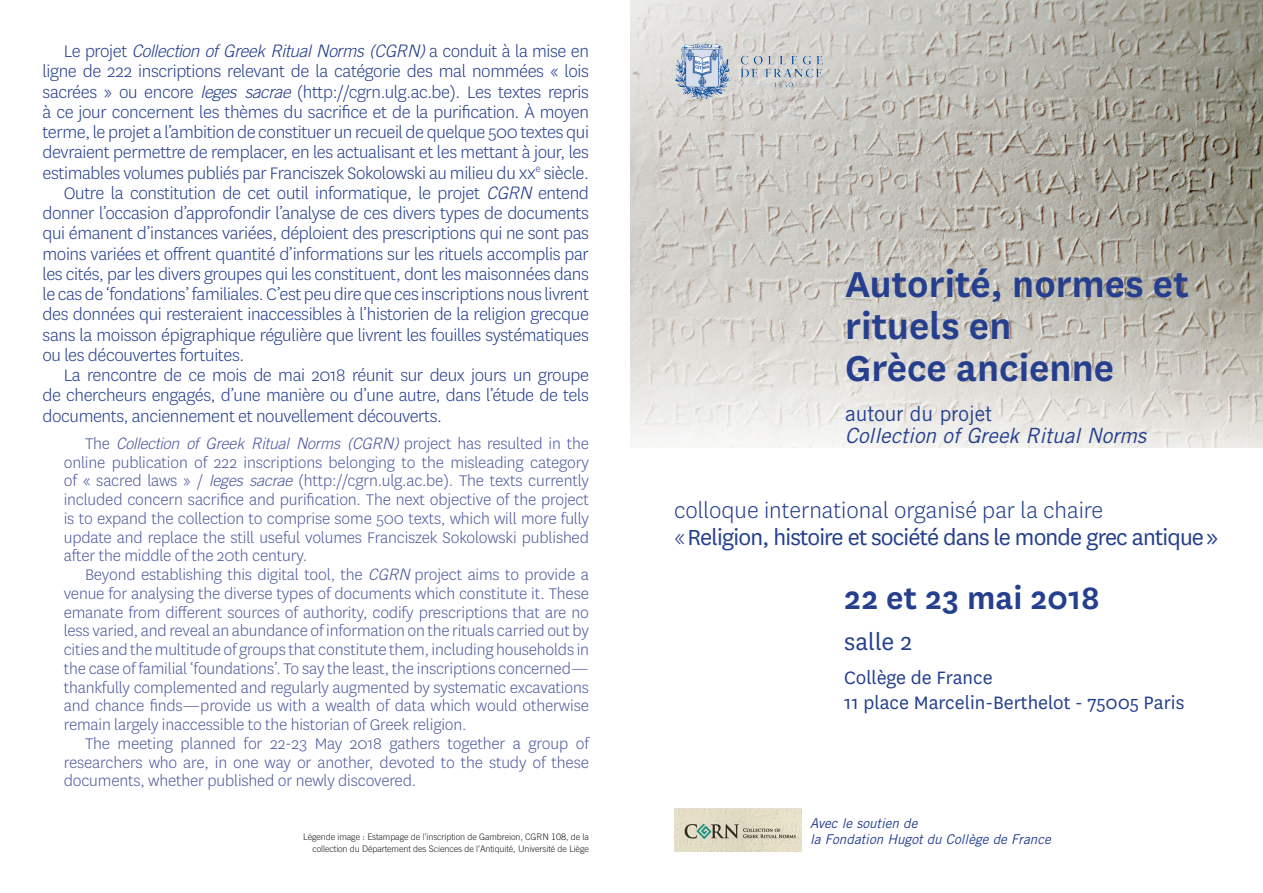
<style>
.page{position:relative;width:1263px;height:893px;background:#fff}
.page>*{position:absolute;margin:0;border:0;box-sizing:border-box;transform-origin:0 0}
.t1{font:600 42px/42px "National";color:#253f8e}
.t2{font:600 36px "National";color:#253f8e}
.t3{font:27px "National";color:#253f8e}
.t4{font:25.5px/27px "National";letter-spacing:-.03em;color:#253f8e}
.t5{font:21px/25.2px "National";color:#253f8e}
.t6{font:italic 21px/22.5px "Trade Gothic LT Std";color:#253f8e}
.t7{font:300 19.5px/20.2px "National";letter-spacing:-.02em;color:#253f8e;text-align:justify}
.t8{font:300 18px/18.8px "National";letter-spacing:-.01em;color:#4d5a9e;text-align:justify}
.t9{font:italic 300 17.25px "Trade Gothic LT Std";letter-spacing:-.02em;color:#253f8e}
.t10{font:italic 300 15.75px "Trade Gothic LT Std";letter-spacing:-.01em;color:#4d5a9e}
.t11{font:italic 13.5px/16.2px "Trade Gothic LT Std";color:#253f8e}
.t12{font:300 9px/12px "Trade Gothic LT Std";letter-spacing:-.01em;color:#231f20;text-align:right}
.s1{font-family:"National";font-style:normal;font-size:19.5px}
.s2{font-family:"Trade Gothic LT Std";font-style:italic;font-size:17.25px}
.s3{font-family:"National";font-style:normal;font-size:18px}
.s4{font-family:"Trade Gothic LT Std";font-style:italic;font-size:15.75px}
.s5{font-style:normal}
.s6{font-weight:300}
</style>
<div class="page">
<img style="left:630px;top:0;width:633px;height:447px">
<img style="left:674px;top:44px;width:149px;height:60px">
<img style="left:674px;top:809px;width:127px;height:42px">
<p class="t9" style="left:64px;top:41px;width:527px"><span class="s1">Le projet</span> Collection of Greek Ritual Norms (CGRN) <span class="s1">a conduit à la mise en</span></p>
<p class="t7" style="left:43px;top:61px;width:548px">ligne de 222 inscriptions relevant de la catégorie des mal nommées « lois sacrées » ou encore <span class="s2">leges sacrae</span> (http://cgrn.ulg.ac.be). Les textes repris à ce jour concernent les thèmes du sacrifice et de la purification. À moyen terme, le projet a l’ambition de constituer un recueil de quelque 500 textes qui devraient permettre de remplacer, en les actualisant et les mettant à jour, les estimables volumes publiés par Franciszek Sokolowski au milieu du xx<sup>e</sup> siècle.</p>
<p class="t7" style="left:43px;top:182px;width:548px;text-indent:21px">Outre la constitution de cet outil informatique, le projet <span class="s2">CGRN</span> entend donner l’occasion d’approfondir l’analyse de ces divers types de documents qui émanent d’instances variées, déploient des prescriptions qui ne sont pas moins variées et offrent quantité d’informations sur les rituels accomplis par les cités, par les divers groupes qui les constituent, dont les maisonnées dans le cas de ‘fondations’ familiales. C’est peu dire que ces inscriptions nous livrent des données qui resteraient inaccessibles à l’historien de la religion grecque sans la moisson épigraphique régulière que livrent les fouilles systématiques ou les découvertes fortuites.</p>
<p class="t7" style="left:43px;top:364px;width:548px;text-indent:21px">La rencontre de ce mois de mai 2018 réunit sur deux jours un groupe de chercheurs engagés, d’une manière ou d’une autre, dans l’étude de tels documents, anciennement et nouvellement découverts.</p>
<p class="t10" style="left:85px;top:434px;width:505px"><span class="s3">The</span> Collection of Greek Ritual Norms (CGRN) <span class="s3">project has resulted in the</span></p>
<p class="t8" style="left:64px;top:452px;width:527px">online publication of 222 inscriptions belonging to the misleading category of « sacred laws » / <span class="s4">leges sacrae</span> (http://cgrn.ulg.ac.be). The texts currently included concern sacrifice and purification. The next objective of the project is to expand the collection to comprise some 500 texts, which will more fully update and replace the still useful volumes Franciszek Sokolowski published after the middle of the 20th century.</p>
<p class="t8" style="left:64px;top:565px;width:527px;text-indent:21px">Beyond establishing this digital tool, the <span class="s4">CGRN</span> project aims to provide a venue for analysing the diverse types of documents which constitute it. These emanate from different sources of authority, codify prescriptions that are no less varied, and reveal an abundance of information on the rituals carried out by cities and the multitude of groups that constitute them, including households in the case of familial ‘foundations’. To say the least, the inscriptions concerned— thankfully complemented and regularly augmented by systematic excavations and chance finds—provide us with a wealth of data which would otherwise remain largely inaccessible to the historian of Greek religion.</p>
<p class="t8" style="left:64px;top:733px;width:527px;text-indent:21px">The meeting planned for 22-23 May 2018 gathers together a group of researchers who are, in one way or another, devoted to the study of these documents, whether published or newly discovered.</p>
<p class="t12" style="left:303px;top:830px;width:287px">Légende image : Estampage de l’inscription de Gambreion, CGRN 108, de la collection du Département des Sciences de l’Antiquité, Université de Liège</p>
<p class="t1" style="left:845px;top:261px;width:345px">Autorité, normes et rituels en<br>Grèce ancienne</p>
<p class="t6" style="left:845px;top:402px;width:302px"><span class="s5">autour du projet<br></span>Collection of Greek Ritual Norms</p>
<p class="t4" style="left:674px;top:496px;width:546px"><span class="s6">colloque international organisé par la chaire<br>«</span> Religion, histoire et société dans le monde grec antique »</p>
<p class="t2" style="left:844px;top:573px;width:257px">22 et 23 mai 2018</p>
<p class="t3" style="left:844px;top:625px;width:70px">salle 2</p>
<p class="t5" style="left:844px;top:664px;width:342px">Collège de France<br>11 place Marcelin-Berthelot - 75005 Paris</p>
<p class="t11" style="left:810px;top:815px;width:242px">Avec le soutien de<br>la Fondation Hugot du Collège de France</p>
</div>
